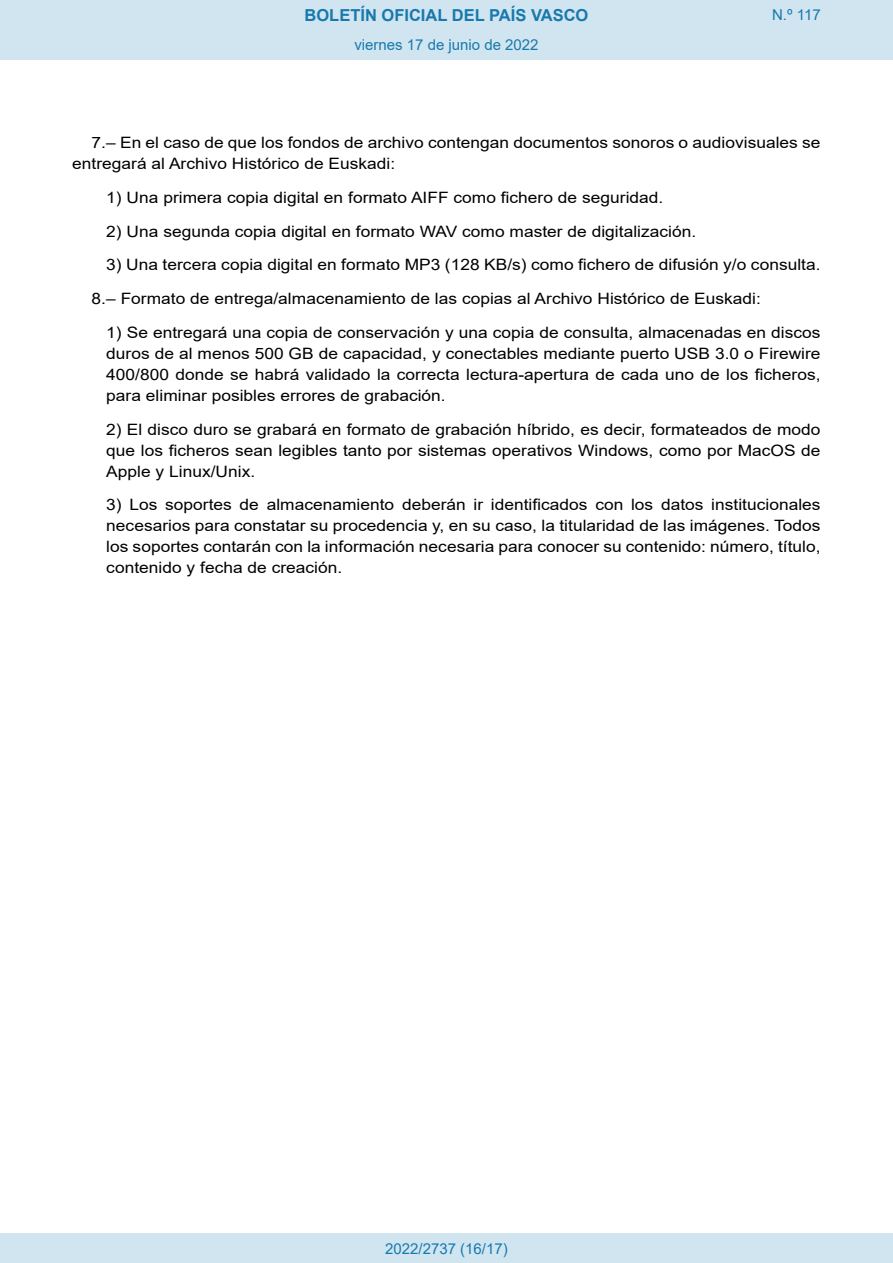
<style>
.page{position:relative;width:893px;height:1263px;background:#fff}
.page>*{position:absolute;margin:0;border:0;box-sizing:border-box;transform-origin:0 0}
.t1{font:700 16.5px "Arial";color:#1879ad}
.BOPVDetalle1{font:15.6px/21px "Arial";color:#000;text-align:justify;scale:1.11 1}
.BOPVDetalle{font:15.6px/21px "Arial";color:#000;scale:1.11 1}
.Paginacion_Centro{font:15px "Arial";color:#1879ad}
</style>
<div class="page">
<div style="left:0;top:0;width:893px;height:60px;background:#d0e5f0"></div>
<div style="left:0;top:1233px;width:893px;height:30px;background:#d0e5f0"></div>
<p class="t1" style="left:305px;top:3px;width:285px">BOLETÍN OFICIAL DEL PAÍS VASCO</p>
<p class="Paginacion_Centro" style="left:354px;top:35px;width:186px">viernes 17 de junio de 2022</p>
<p class="Paginacion_Centro" style="left:772px;top:5px;width:50px">N.º 117</p>
<p class="BOPVDetalle" style="left:72px;top:132px;width:676px;text-indent:19px">7.– En el caso de que los fondos de archivo contengan documentos sonoros o audiovisuales se entregará al Archivo Histórico de Euskadi:</p>
<p class="BOPVDetalle1" style="left:106px;top:187px;width:503px">1) Una primera copia digital en formato AIFF como fichero de seguridad.</p>
<p class="BOPVDetalle1" style="left:106px;top:221px;width:533px">2) Una segunda copia digital en formato WAV como master de digitalización.</p>
<p class="BOPVDetalle1" style="left:106px;top:254px;width:645px">3) Una tercera copia digital en formato MP3 (128 KB/s) como fichero de difusión y/o consulta.</p>
<p class="BOPVDetalle" style="left:92px;top:288px;width:604px">8.– Formato de entrega/almacenamiento de las copias al Archivo Histórico de Euskadi:</p>
<p class="BOPVDetalle1" style="left:106px;top:322px;width:645px">1) Se entregará una copia de conservación y una copia de consulta, almacenadas en discos duros de al menos 500 GB de capacidad, y conectables mediante puerto USB 3.0 o Firewire 400/800 donde se habrá validado la correcta lectura-apertura de cada uno de los ficheros, para eliminar posibles errores de grabación.</p>
<p class="BOPVDetalle1" style="left:106px;top:419px;width:645px">2) El disco duro se grabará en formato de grabación híbrido, es decir, formateados de modo que los ficheros sean legibles tanto por sistemas operativos Windows, como por MacOS de Apple y Linux/Unix.</p>
<p class="BOPVDetalle1" style="left:106px;top:494px;width:645px">3) Los soportes de almacenamiento deberán ir identificados con los datos institucionales necesarios para constatar su procedencia y, en su caso, la titularidad de las imágenes. Todos los soportes contarán con la información necesaria para conocer su contenido: número, título, contenido y fecha de creación.</p>
<p class="Paginacion_Centro" style="left:385px;top:1238px;width:124px">2022/2737 (16/17)</p>
</div>
